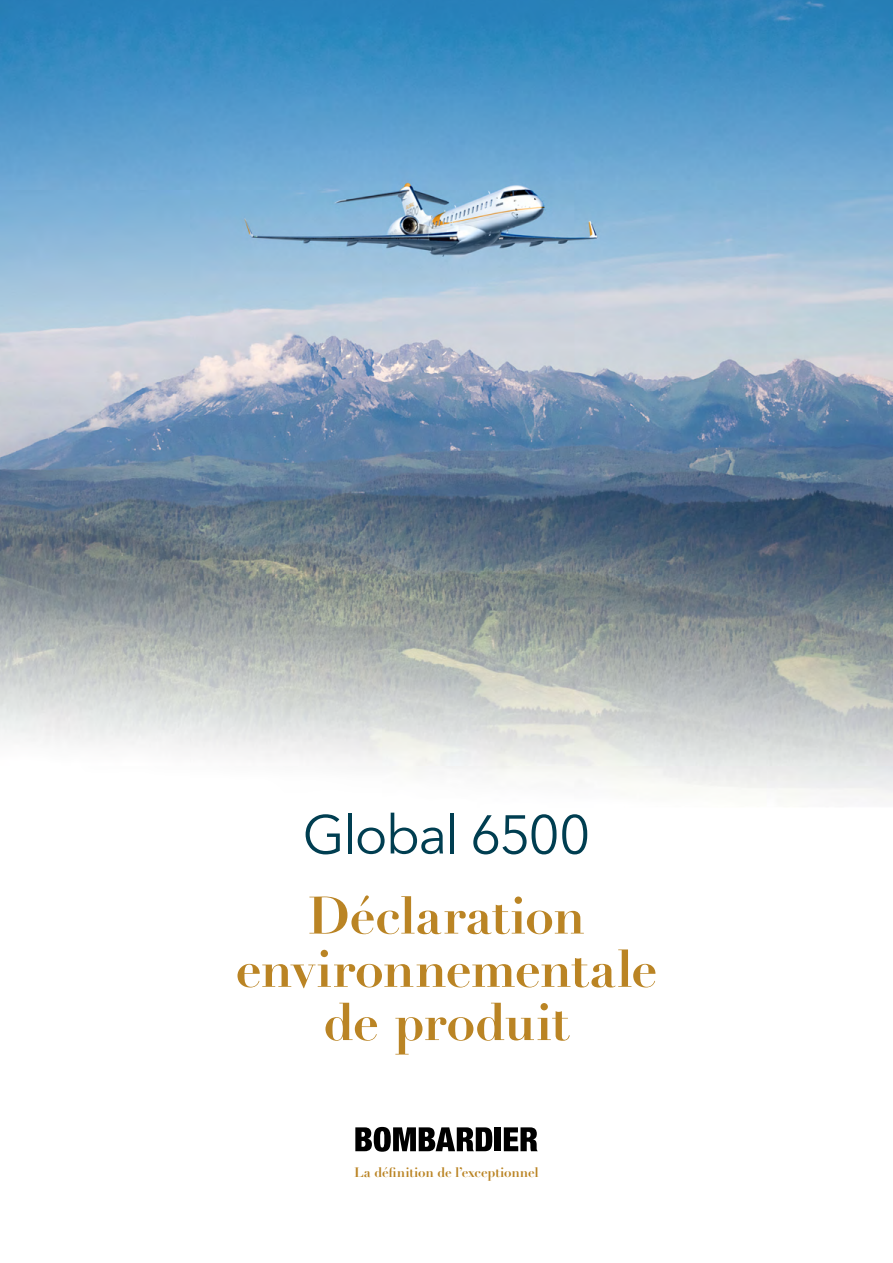
<style>
.page{position:relative;width:893px;height:1263px;background:#fff}
.page>*{position:absolute;margin:0;border:0;box-sizing:border-box;transform-origin:0 0}
.t1{font:54px "Avenir Next";letter-spacing:-.035em;color:#003e51}
.t2{font:700 51.75px/53.2px "Didot LT Pro";letter-spacing:-.015em;color:#ba8424;text-align:center}
.t3{font:700 13.5px "Didot LT Pro";letter-spacing:-.015em;color:#ba8424}
</style>
<div class="page">
<img style="left:0;top:0;width:893px;height:799px">
<svg style="left:355px;top:1127px;width:137px;height:25px"></svg>
<div style="left:495px;top:1127px;width:6px;height:24px;background:#000"></div>
<svg style="left:504px;top:1127px;width:34px;height:24px"></svg>
<p class="t1" style="left:303px;top:789px;width:289px">Global 6500</p>
<p class="t2" style="left:236px;top:889px;width:423px">Déclaration environnementale de produit</p>
<p class="t3" style="left:354px;top:1164px;width:186px">La définition de l’exceptionnel</p>
</div>
